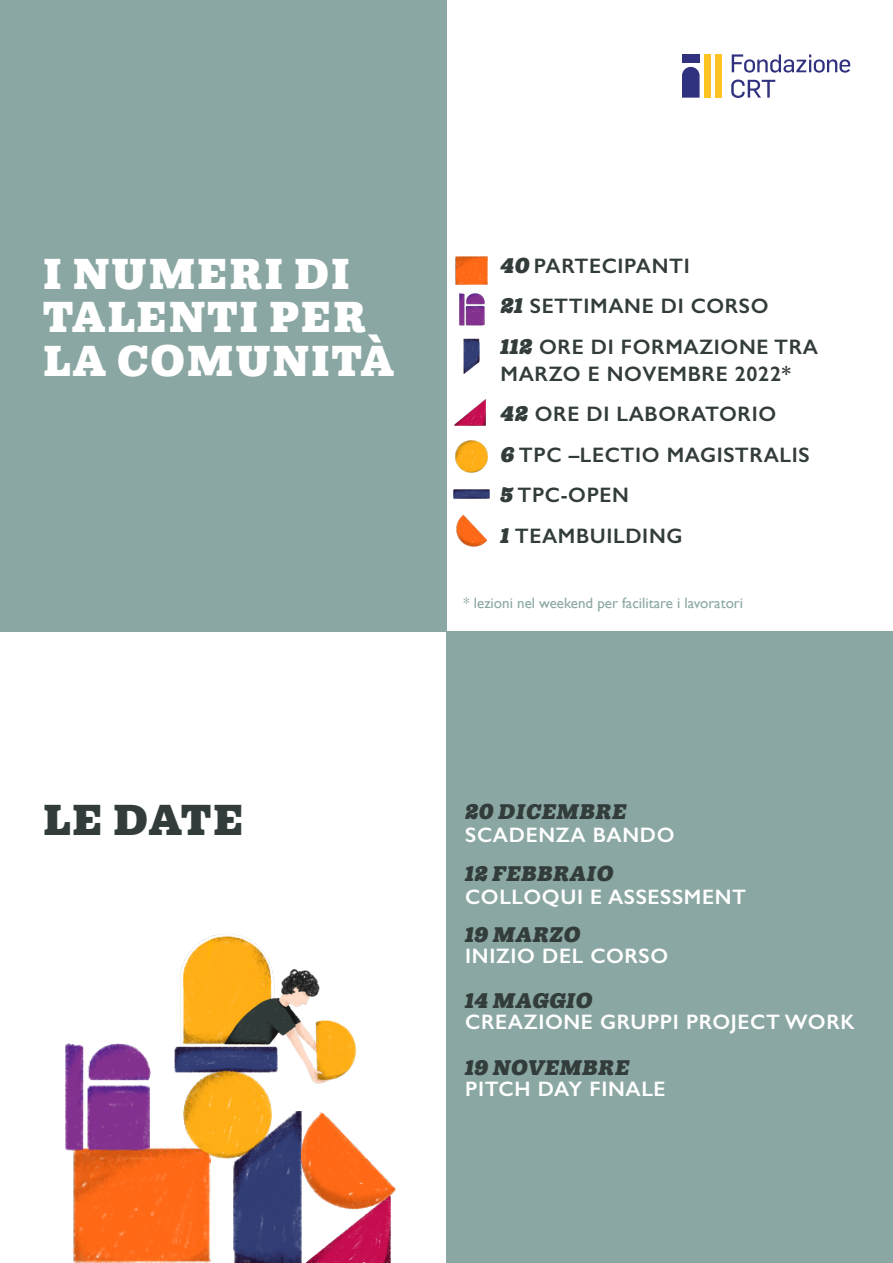
<style>
.page{position:relative;width:893px;height:1263px;background:#fff}
.page>*{position:absolute;margin:0;border:0;box-sizing:border-box;transform-origin:0 0}
.t1{font:900 42.9px/43.5px "Capital Serif";letter-spacing:.06em;color:#fff}
.t2{font:900 42.9px "Capital Serif";letter-spacing:.04em;color:#323c3b}
.t3{font:600 21px/27px "Gill Sans";letter-spacing:.03em;color:#323c3b}
.t4{font:600 21px "Gill Sans";letter-spacing:.03em;color:#fff}
.t5{font:italic 900 21px "Capital Serif";letter-spacing:.04em;color:#323c3b}
.t6{font:15px "Gill Sans";color:#8ba7a3}
.s1{font-family:"Capital Serif";font-weight:900;font-style:italic}
</style>
<div class="page">
<img style="left:180px;top:934px;width:176px;height:150px">
<div style="left:0;top:0;width:446px;height:631px;background:#8ba7a3"></div>
<div style="left:446px;top:631px;width:447px;height:632px;background:#8ba7a3"></div>
<img style="left:455px;top:257px;width:33px;height:27px">
<img style="left:72px;top:1147px;width:138px;height:116px">
<img style="left:459px;top:293px;width:25px;height:33px">
<img style="left:66px;top:1043px;width:85px;height:109px">
<img style="left:454px;top:489px;width:36px;height:9px">
<img style="left:174px;top:1046px;width:104px;height:27px">
<img style="left:456px;top:440px;width:31px;height:32px">
<img style="left:184px;top:1071px;width:87px;height:87px">
<img style="left:455px;top:400px;width:31px;height:26px">
<img style="left:305px;top:1210px;width:86px;height:53px">
<img style="left:463px;top:338px;width:17px;height:36px">
<img style="left:231px;top:1112px;width:71px;height:151px">
<img style="left:456px;top:515px;width:31px;height:31px">
<img style="left:301px;top:1111px;width:97px;height:99px">
<div style="left:704px;top:54px;width:7px;height:44px;background:#fec221"></div>
<div style="left:715px;top:54px;width:6px;height:44px;background:#fec221"></div>
<svg style="left:682px;top:67px;width:18px;height:31px"></svg>
<div style="left:682px;top:54px;width:18px;height:8px;background:#30317f"></div>
<svg style="left:732px;top:54px;width:118px;height:19px"></svg>
<svg style="left:731px;top:80px;width:44px;height:18px"></svg>
<p class="t1" style="left:43px;top:252px;width:352px">I NUMERI DI<br>TALENTI PER<br>LA COMUNITÀ</p>
<p class="t3" style="left:500px;top:252px;width:191px"><span class="s1">40</span> PARTECIPANTI</p>
<p class="t3" style="left:500px;top:292px;width:270px"><span class="s1">21</span> SETTIMANE DI CORSO</p>
<p class="t3" style="left:500px;top:333px;width:319px"><span class="s1">112</span> ORE DI FORMAZIONE TRA<br>MARZO E NOVEMBRE 2022*</p>
<p class="t3" style="left:500px;top:400px;width:277px"><span class="s1">42</span> ORE DI LABORATORIO</p>
<p class="t3" style="left:500px;top:441px;width:311px"><span class="s1">6</span> TPC –LECTIO MAGISTRALIS</p>
<p class="t3" style="left:500px;top:481px;width:130px"><span class="s1">5</span> TPC-OPEN</p>
<p class="t3" style="left:500px;top:522px;width:183px"><span class="s1">1</span> TEAMBUILDING</p>
<p class="t6" style="left:463px;top:594px;width:281px">* lezioni nel weekend per facilitare i lavoratori</p>
<p class="t2" style="left:43px;top:789px;width:201px">LE DATE</p>
<p class="t5" style="left:465px;top:797px;width:162px">20 DICEMBRE</p>
<p class="t4" style="left:465px;top:822px;width:211px">SCADENZA BANDO</p>
<p class="t5" style="left:465px;top:858px;width:150px">12 FEBBRAIO</p>
<p class="t4" style="left:465px;top:884px;width:282px">COLLOQUI E ASSESSMENT</p>
<p class="t5" style="left:465px;top:919px;width:117px">19 MARZO</p>
<p class="t4" style="left:465px;top:943px;width:204px">INIZIO DEL CORSO</p>
<p class="t5" style="left:465px;top:986px;width:129px">14 MAGGIO</p>
<p class="t4" style="left:465px;top:1010px;width:391px">CREAZIONE GRUPPI PROJECT WORK</p>
<p class="t5" style="left:465px;top:1052px;width:165px">19 NOVEMBRE</p>
<p class="t4" style="left:465px;top:1076px;width:202px">PITCH DAY FINALE</p>
</div>
